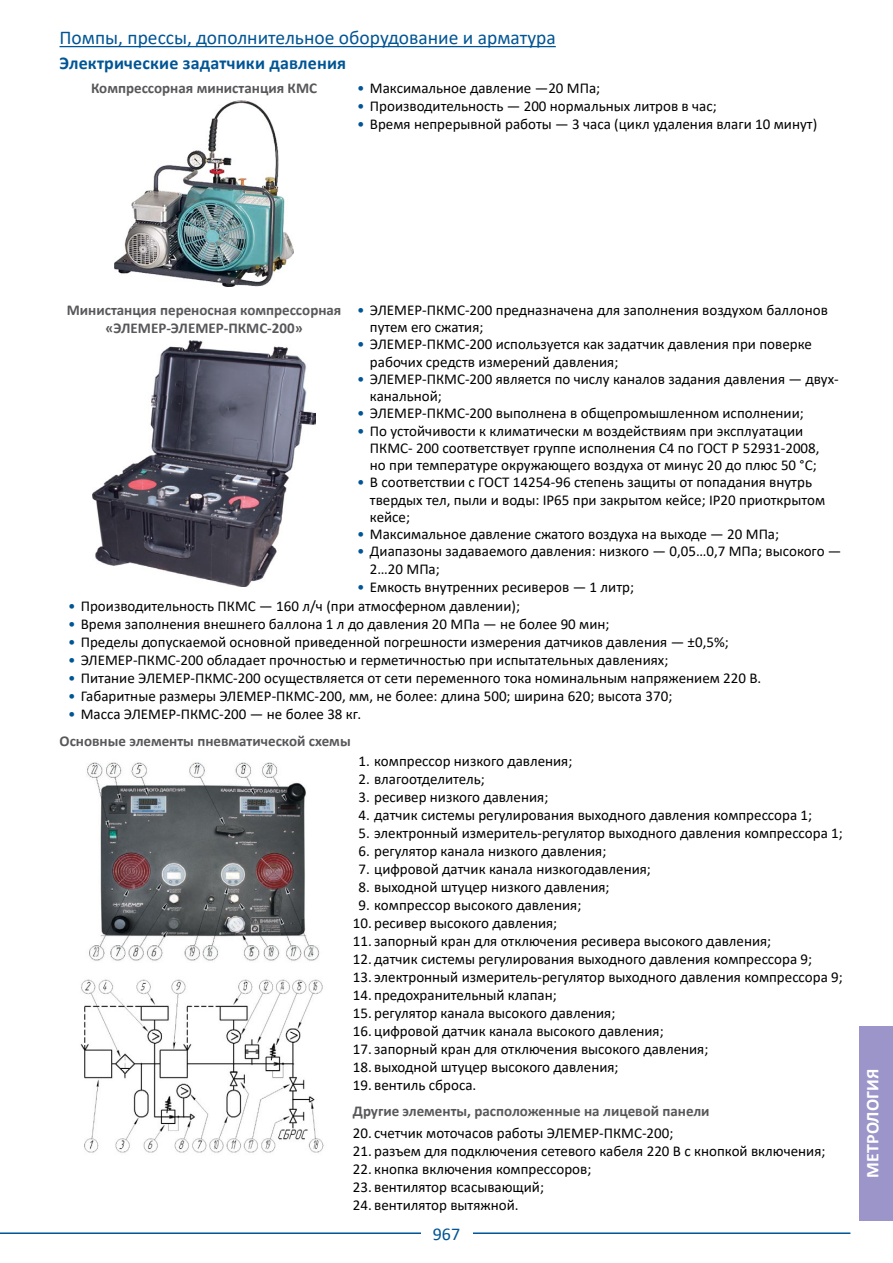
<style>
.page{position:relative;width:893px;height:1263px;background:#fff}
.page>*{position:absolute;margin:0;border:0;box-sizing:border-box;transform-origin:0 0}
.t1{font:19.5px "Calibri";color:#005595}
.t2{font:700 18px "Calibri";letter-spacing:.01em;color:#005595}
.t3{font:700 18px "Calibri";letter-spacing:.01em;color:#fff}
.t4{font:18px "Calibri";color:#005595}
.t5{font:15px/17.2px "Calibri";color:#000}
.t6{font:700 15px/18px "Calibri";color:#58585b;text-align:center}
.s1{color:#005595}
.s2{font-weight:400;color:#005595}
.s3{font-weight:400;color:#000}
</style>
<div class="page">
<hr style="left:0;top:1232px;width:850px;height:2px;background:#005595">
<hr style="left:60px;top:46px;width:496px;height:1px;background:#005595">
<div style="left:421px;top:1225px;width:51px;height:16px;background:#fff"></div>
<div style="left:859px;top:1026px;width:34px;height:194px;background:#9b95c9"></div>
<img style="left:115px;top:100px;width:178px;height:187px">
<img style="left:92px;top:340px;width:224px;height:247px">
<img style="left:87px;top:762px;width:233px;height:199px">
<img style="left:80px;top:979px;width:244px;height:174px">
<h1 class="t1" style="left:60px;top:24px;width:498px">Помпы, прессы, дополнительное оборудование и арматура</h1>
<p class="t2" style="left:60px;top:50px;width:288px">Электрические задатчики давления</p>
<p class="t6" style="left:91px;top:79px;width:228px">Компрессорная министанция КМС</p>
<p class="t5" style="left:357px;top:79px;width:245px"><span class="s1">•</span> Максимальное давление —20 МПа;</p>
<p class="t5" style="left:357px;top:97px;width:361px"><span class="s1">•</span> Производительность — 200 нормальных литров в час;</p>
<p class="t5" style="left:357px;top:115px;width:461px"><span class="s1">•</span> Время непрерывной работы — 3 часа (цикл удаления влаги 10 минут)</p>
<p class="t6" style="left:67px;top:301px;width:276px">Министанция переносная компрессорная «ЭЛЕМЕР-ЭЛЕМЕР-ПКМС-200»</p>
<p class="t5" style="left:370px;top:301px;width:459px;text-indent:-13px"><span class="s1">•</span> ЭЛЕМЕР-ПКМС-200 предназначена для заполнения воздухом баллонов путем его сжатия;</p>
<p class="t5" style="left:370px;top:335px;width:443px;text-indent:-13px"><span class="s1">•</span> ЭЛЕМЕР-ПКМС-200 используется как задатчик давления при поверке рабочих средств измерений давления;</p>
<p class="t5" style="left:370px;top:370px;width:470px;text-indent:-13px"><span class="s1">•</span> ЭЛЕМЕР-ПКМС-200 является по числу каналов задания давления — двух&shy;канальной;</p>
<p class="t5" style="left:357px;top:404px;width:448px"><span class="s1">•</span> ЭЛЕМЕР-ПКМС-200 выполнена в общепромышленном исполнении;</p>
<p class="t5" style="left:370px;top:422px;width:451px;text-indent:-13px"><span class="s1">•</span> По устойчивости к климатически м воздействиям при эксплуатации<br>ПКМС- 200 соответствует группе исполнения С4 по ГОСТ Р 52931-2008, но при температуре окружающего воздуха от минус 20 до плюс 50 °С;</p>
<p class="t5" style="left:370px;top:473px;width:457px;text-indent:-13px"><span class="s1">•</span> В соответствии с ГОСТ 14254-96 степень защиты от попадания внутрь твердых тел, пыли и воды: IP65 при закрытом кейсе; IP20 приоткрытом кейсе;</p>
<p class="t5" style="left:357px;top:525px;width:423px"><span class="s1">•</span> Максимальное давление сжатого воздуха на выходе — 20 МПа;</p>
<p class="t5" style="left:370px;top:542px;width:473px;text-indent:-13px"><span class="s1">•</span> Диапазоны задаваемого давления: низкого — 0,05…0,7 МПа; высокого —<br>2…20 МПа;</p>
<p class="t5" style="left:357px;top:578px;width:278px"><span class="s1">•</span> Емкость внутренних ресиверов — 1 литр;</p>
<p class="t5" style="left:68px;top:597px;width:454px"><span class="s1">•</span> Производительность ПКМС — 160 л/ч (при атмосферном давлении);</p>
<p class="t5" style="left:68px;top:615px;width:543px"><span class="s1">•</span> Время заполнения внешнего баллона 1 л до давления 20 МПа — не более 90 мин;</p>
<p class="t5" style="left:68px;top:633px;width:662px"><span class="s1">•</span> Пределы допускаемой основной приведенной погрешности измерения датчиков давления — ±0,5%;</p>
<p class="t5" style="left:68px;top:651px;width:602px"><span class="s1">•</span> ЭЛЕМЕР-ПКМС-200 обладает прочностью и герметичностью при испытательных давлениях;</p>
<p class="t5" style="left:68px;top:669px;width:695px"><span class="s1">•</span> Питание ЭЛЕМЕР-ПКМС-200 осуществляется от сети переменного тока номинальным напряжением 220 В.</p>
<p class="t5" style="left:68px;top:687px;width:606px"><span class="s1">•</span> Габаритные размеры ЭЛЕМЕР-ПКМС-200, мм, не более: длина 500; ширина 620; высота 370;</p>
<p class="t6" style="left:60px;top:701px;width:303px;line-height:26.5px;text-align:left;text-indent:9px"><span class="s2">•</span> <span class="s3">Масса ЭЛЕМЕР-ПКМС-200 — не более 38 кг.<br></span>Основные элементы пневматической схемы</p>
<p class="t5" style="left:359px;top:752px;width:215px">1. компрессор низкого давления;</p>
<p class="t5" style="left:359px;top:770px;width:128px">2. влагоотделитель;</p>
<p class="t5" style="left:359px;top:788px;width:191px">3. ресивер низкого давления;</p>
<p class="t5" style="left:359px;top:806px;width:455px">4. датчик системы регулирования выходного давления компрессора 1;</p>
<p class="t5" style="left:359px;top:824px;width:486px">5. электронный измеритель-регулятор выходного давления компрессора 1;</p>
<p class="t5" style="left:359px;top:842px;width:249px">6. регулятор канала низкого давления;</p>
<p class="t5" style="left:359px;top:860px;width:294px">7. цифровой датчик канала низкогодавления;</p>
<p class="t5" style="left:359px;top:878px;width:253px">8. выходной штуцер низкого давления;</p>
<p class="t5" style="left:359px;top:896px;width:224px">9. компрессор высокого давления;</p>
<p class="t5" style="left:353px;top:914px;width:206px">10. ресивер высокого давления;</p>
<p class="t5" style="left:353px;top:932px;width:420px">11. запорный кран для отключения ресивера высокого давления;</p>
<p class="t5" style="left:353px;top:950px;width:461px">12. датчик системы регулирования выходного давления компрессора 9;</p>
<p class="t5" style="left:353px;top:968px;width:491px">13. электронный измеритель-регулятор выходного давления компрессора 9;</p>
<p class="t5" style="left:353px;top:986px;width:205px">14. предохранительный клапан;</p>
<p class="t5" style="left:353px;top:1004px;width:264px">15. регулятор канала высокого давления;</p>
<p class="t5" style="left:353px;top:1022px;width:312px">16. цифровой датчик канала высокого давления;</p>
<p class="t5" style="left:353px;top:1040px;width:357px">17. запорный кран для отключения высокого давления;</p>
<p class="t5" style="left:353px;top:1058px;width:267px">18. выходной штуцер высокого давления;</p>
<p class="t5" style="left:353px;top:1076px;width:125px">19. вентиль сброса.</p>
<p class="t6" style="left:353px;top:1102px;width:358px">Другие элементы, расположенные на лицевой панели</p>
<p class="t5" style="left:353px;top:1124px;width:322px">20. счетчик моточасов работы ЭЛЕМЕР-ПКМС-200;</p>
<p class="t5" style="left:353px;top:1142px;width:474px">21. разъем для подключения сетевого кабеля 220 В с кнопкой включения;</p>
<p class="t5" style="left:353px;top:1160px;width:240px">22. кнопка включения компрессоров;</p>
<p class="t5" style="left:353px;top:1178px;width:193px">23. вентилятор всасывающий;</p>
<p class="t5" style="left:353px;top:1196px;width:167px">24. вентилятор вытяжной.</p>
<p class="t4" style="left:433px;top:1221px;width:29px">967</p>
<p class="t3" style="left:860px;top:1178px;width:111px;rotate:-90deg">МЕТРОЛОГИЯ</p>
</div>
